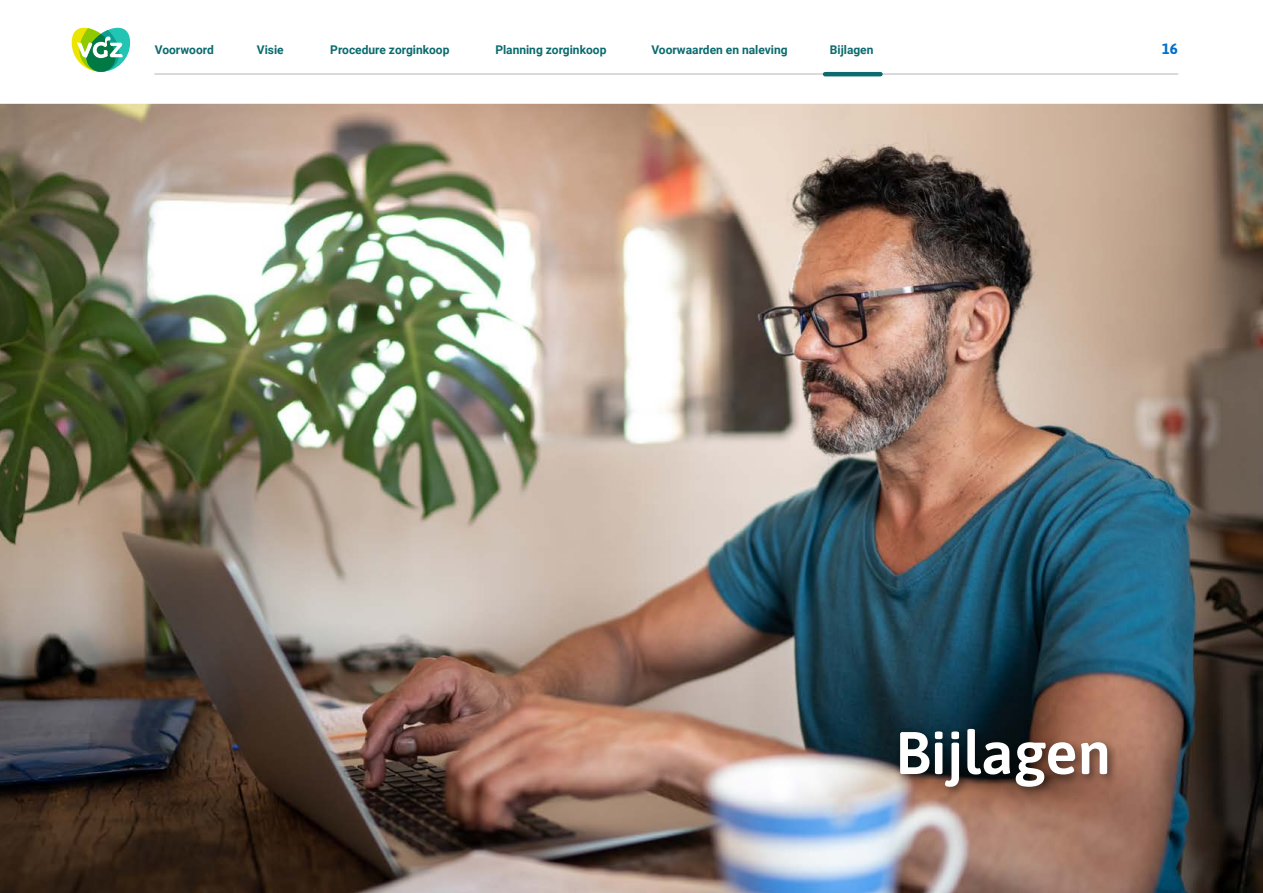
<style>
.page{position:relative;width:1263px;height:893px;background:#fff}
.page>*{position:absolute;margin:0;border:0;box-sizing:border-box;transform-origin:0 0}
.H1_Kop{font:600 60px "Asap";color:#fff}
.t1{font:700 15px "Asap";color:#006fce}
.t2{font:700 12px "Roboto";color:#0b6b6f}
</style>
<div class="page">
<svg style="left:72px;top:27px;width:58px;height:45px"></svg>
<hr style="left:155px;top:73px;width:1023px;height:2px;background:#c2c2c2">
<img style="left:0;top:104px;width:1263px;height:789px">
<div style="left:895px;top:724px;width:224px;height:74px;background:#000;opacity:.5"></div>
<hr style="left:825px;top:72px;width:55px;height:4px;background:#0b6b6f">
<p class="t2" style="left:155px;top:41px;width:61px">Voorwoord</p>
<p class="t2" style="left:257px;top:41px;width:28px">Visie</p>
<p class="t2" style="left:330px;top:41px;width:121px">Procedure zorginkoop</p>
<p class="t2" style="left:495px;top:41px;width:113px">Planning zorginkoop</p>
<p class="t2" style="left:651px;top:41px;width:138px">Voorwaarden en naleving</p>
<p class="t2" style="left:830px;top:41px;width:45px">Bijlagen</p>
<p class="t1" style="left:1162px;top:39px;width:18px">16</p>
<h1 class="H1_Kop" style="left:895px;top:711px;width:217px">Bijlagen</h1>
</div>
